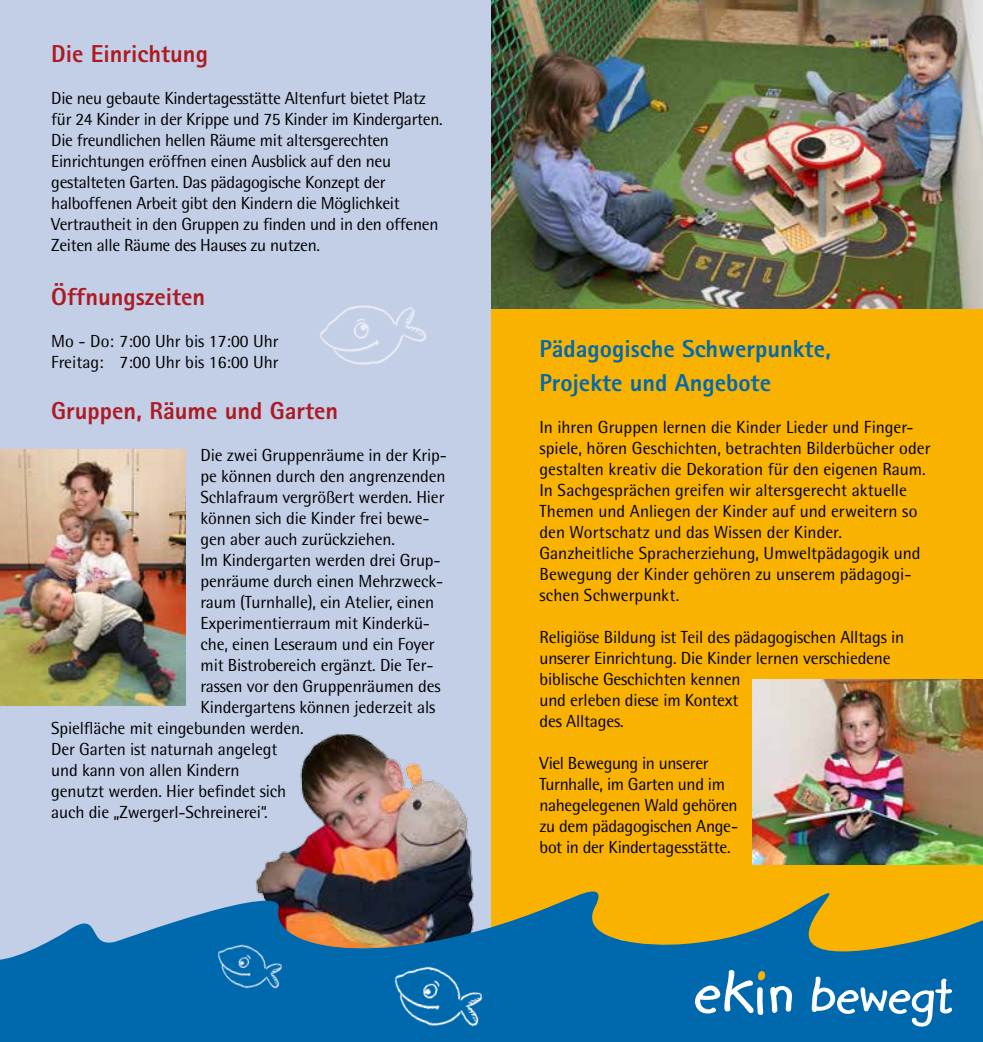
<style>
.page{position:relative;width:983px;height:1042px;background:#fff}
.page>*{position:absolute;margin:0;border:0;box-sizing:border-box;transform-origin:0 0}
.t1{font:700 56px "Kidprint";color:#fff}
.t2{font:800 24.5px "Rotis Sans Serif";color:#ad1a22}
.t3{font:800 24.5px/33.6px "Rotis Sans Serif";color:#0069ae}
.t4{font:17.5px/21px "Rotis Semi Sans";letter-spacing:-.01em;color:#000}
</style>
<div class="page">
<div style="left:0;top:0;width:491px;height:1042px;background:#c3cee7"></div>
<div style="left:491px;top:0;width:491px;height:1042px;background:#f9b200"></div>
<img style="left:320px;top:305px;width:107px;height:60px">
<img style="left:752px;top:680px;width:230px;height:148px">
<img style="left:256px;top:734px;width:212px;height:146px">
<img style="left:266px;top:828px;width:716px;height:214px">
<svg style="left:0;top:880px;width:611px;height:162px;fill:#0069ae"></svg>
<img style="left:382px;top:952px;width:115px;height:90px">
<img style="left:209px;top:934px;width:83px;height:73px">
<img style="left:491px;top:0;width:491px;height:308px">
<img style="left:0;top:450px;width:186px;height:255px">
<svg style="left:694px;top:970px;width:97px;height:45px;background:#4b94c2"></svg>
<h2 class="t2" style="left:51px;top:38px;width:158px">Die Einrichtung</h2>
<p class="t4" style="left:51px;top:87px;width:393px">Die neu gebaute Kindertagesstätte Altenfurt bietet Platz für 24 Kinder in der Krippe und 75 Kinder im Kindergarten.<br>Die freundlichen hellen Räume mit altersgerechten Einrichtungen eröffnen einen Ausblick auf den neu gestalteten Garten. Das pädagogische Konzept der halboffenen Arbeit gibt den Kindern die Möglichkeit Vertrautheit in den Gruppen zu finden und in den offenen Zeiten alle Räume des Hauses zu nutzen.</p>
<h2 class="t2" style="left:51px;top:281px;width:155px">Öffnungszeiten</h2>
<p class="t4" style="left:51px;top:331px;width:229px">Mo - Do: 7:00 Uhr bis 17:00 Uhr<br>Freitag: 7:00 Uhr bis 16:00 Uhr</p>
<h2 class="t2" style="left:51px;top:395px;width:288px">Gruppen, Räume und Garten</h2>
<p class="t4" style="left:200px;top:444px;width:248px">Die zwei Gruppenräume in der Krip-</p>
<p class="t4" style="left:200px;top:465px;width:246px">pe können durch den angrenzenden</p>
<p class="t4" style="left:200px;top:486px;width:245px">Schlafraum vergrößert werden. Hier</p>
<p class="t4" style="left:200px;top:507px;width:230px">können sich die Kinder frei bewe-</p>
<p class="t4" style="left:200px;top:528px;width:196px">gen aber auch zurückziehen.</p>
<p class="t4" style="left:200px;top:549px;width:241px">Im Kindergarten werden drei Grup-</p>
<p class="t4" style="left:200px;top:570px;width:244px">penräume durch einen Mehrzweck-</p>
<p class="t4" style="left:200px;top:591px;width:235px">raum (Turnhalle), ein Atelier, einen</p>
<p class="t4" style="left:200px;top:612px;width:231px">Experimentierraum mit Kinderkü-</p>
<p class="t4" style="left:200px;top:633px;width:236px">che, einen Leseraum und ein Foyer</p>
<p class="t4" style="left:200px;top:654px;width:234px">mit Bistrobereich ergänzt. Die Ter-</p>
<p class="t4" style="left:200px;top:675px;width:241px">rassen vor den Gruppenräumen des</p>
<p class="t4" style="left:200px;top:696px;width:236px">Kindergartens können jederzeit als</p>
<p class="t4" style="left:51px;top:717px;width:254px">Spielfläche mit eingebunden werden.</p>
<p class="t4" style="left:51px;top:738px;width:227px">Der Garten ist naturnah angelegt</p>
<p class="t4" style="left:51px;top:759px;width:190px">und kann von allen Kindern</p>
<p class="t4" style="left:51px;top:780px;width:236px">genutzt werden. Hier befindet sich</p>
<p class="t4" style="left:51px;top:801px;width:218px">auch die „Zwergerl-Schreinerei“.</p>
<h2 class="t3" style="left:539px;top:332px;width:293px">Pädagogische Schwerpunkte,<br>Projekte und Angebote</h2>
<p class="t4" style="left:539px;top:416px;width:392px">In ihren Gruppen lernen die Kinder Lieder und Finger&shy;spiele, hören Geschichten, betrachten Bilderbücher oder gestalten kreativ die Dekoration für den eigenen Raum.<br>In Sachgesprächen greifen wir altersgerecht aktuelle Themen und Anliegen der Kinder auf und erweitern so den Wortschatz und das Wissen der Kinder.<br>Ganzheitliche Spracherziehung, Umweltpädagogik und Bewegung der Kinder gehören zu unserem pädagogi&shy;schen Schwerpunkt.</p>
<p class="t4" style="left:539px;top:626px;width:366px">Religiöse Bildung ist Teil des pädagogischen Alltags in unserer Einrichtung. Die Kinder lernen verschiedene biblische Geschichten kennen<br>und erleben diese im Kontext<br>des Alltages.</p>
<p class="t4" style="left:539px;top:752px;width:200px">Viel Bewegung in unserer<br>Turnhalle, im Garten und im nahegelegenen Wald gehören zu dem pädagogischen Ange&shy;bot in der Kindertagesstätte.</p>
<h1 class="t1" style="left:810px;top:965px;width:144px">bewegt</h1>
</div>
